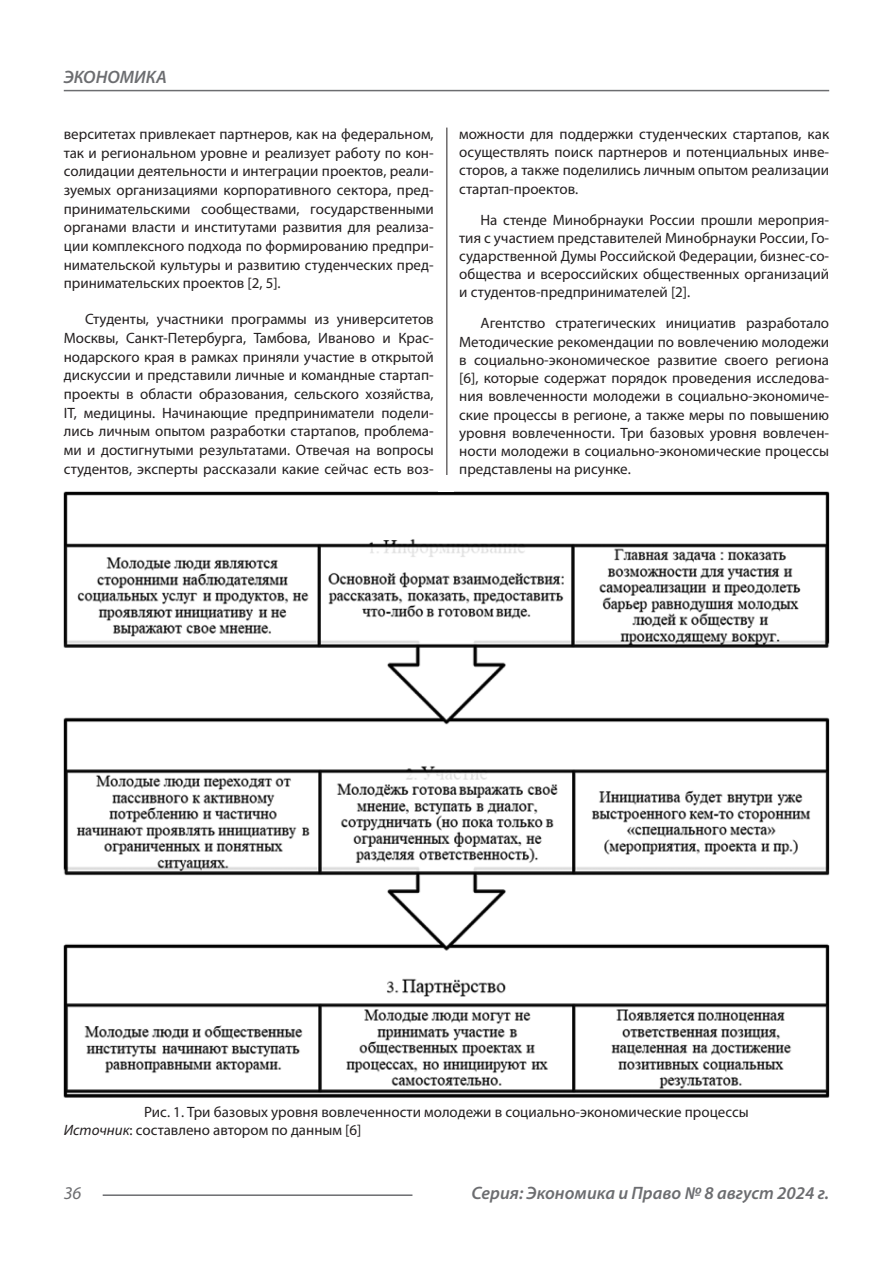
<style>
.page{position:relative;width:893px;height:1263px;background:#fff}
.page>*{position:absolute;margin:0;border:0;box-sizing:border-box;transform-origin:0 0}
.t1{font:italic 600 18px "Myriad Pro";color:#6c6d70}
.t2{font:italic 18px "Myriad Pro";color:#6c6d70}
.Статья_текст{font:15px/18.8px "Myriad Pro";color:#231f20;text-align:justify}
.s1{font-style:italic}
</style>
<div class="page">
<hr style="left:446px;top:128px;width:1px;height:1007px;background:#231f20">
<hr style="left:103px;top:1194px;width:309px;height:2px;background:#6c6d70">
<hr style="left:64px;top:90px;width:765px;height:1px;background:#6c6d70">
<div style="left:64px;top:491px;width:765px;height:644px;background:#fff"></div>
<img style="left:64px;top:491px;width:765px;height:607px">
<div style="left:439px;top:475px;width:15px;height:16px;background:#fff"></div>
<p class="t1" style="left:64px;top:66px;width:105px">ЭКОНОМИКА</p>
<p class="Статья_текст" style="left:64px;top:124px;width:371px">верситетах привлекает партнеров, как на федеральном, так и региональном уровне и реализует работу по кон&shy;солидации деятельности и интеграции проектов, реали&shy;зуемых организациями корпоративного сектора, пред&shy;принимательскими сообществами, государственными органами власти и институтами развития для реализа&shy;ции комплексного подхода по формированию предпри&shy;нимательской культуры и развитию студенческих пред&shy;принимательских проектов [2, 5].</p>
<p class="Статья_текст" style="left:64px;top:309px;width:371px;text-indent:21px">Студенты, участники программы из университетов Москвы, Санкт-Петербурга, Тамбова, Иваново и Крас&shy;нодарского края в рамках приняли участие в открытой дискуссии и представили личные и командные стартап&shy;проекты в области образования, сельского хозяйства, IT, медицины. Начинающие предприниматели подели&shy;лись личным опытом разработки стартапов, проблема&shy;ми и достигнутыми результатами. Отвечая на вопросы студентов, эксперты рассказали какие сейчас есть воз-</p>
<p class="Статья_текст" style="left:459px;top:124px;width:371px;line-height:18.3px">можности для поддержки студенческих стартапов, как осуществлять поиск партнеров и потенциальных инве&shy;сторов, а также поделились личным опытом реализации стартап-проектов.</p>
<p class="Статья_текст" style="left:459px;top:210px;width:371px;line-height:18.3px;text-indent:21px">На стенде Минобрнауки России прошли мероприя&shy;тия с участием представителей Минобрнауки России, Го&shy;сударственной Думы Российской Федерации, бизнес-со&shy;общества и всероссийских общественных организаций и студентов-предпринимателей [2].</p>
<p class="Статья_текст" style="left:459px;top:314px;width:371px;line-height:18.3px;text-indent:21px">Агентство стратегических инициатив разработало Методические рекомендации по вовлечению молодежи в социально-экономическое развитие своего региона [6], которые содержат порядок проведения исследова&shy;ния вовлеченности молодежи в социально-экономиче&shy;ские процессы в регионе, а также меры по повышению уровня вовлеченности. Три базовых уровня вовлечен&shy;ности молодежи в социально-экономические процессы представлены на рисунке.</p>
<p class="Статья_текст" style="left:144px;top:1103px;width:606px">Рис. 1. Три базовых уровня вовлеченности молодежи в социально-экономические процессы</p>
<p class="Статья_текст" style="left:64px;top:1121px;width:299px"><span class="s1">Источник</span>: составлено автором по данным [6]</p>
<p class="t2" style="left:64px;top:1182px;width:19px">36</p>
<p class="t1" style="left:471px;top:1182px;width:359px">Серия: Экономика и Право № 8 август 2024 г.</p>
</div>
